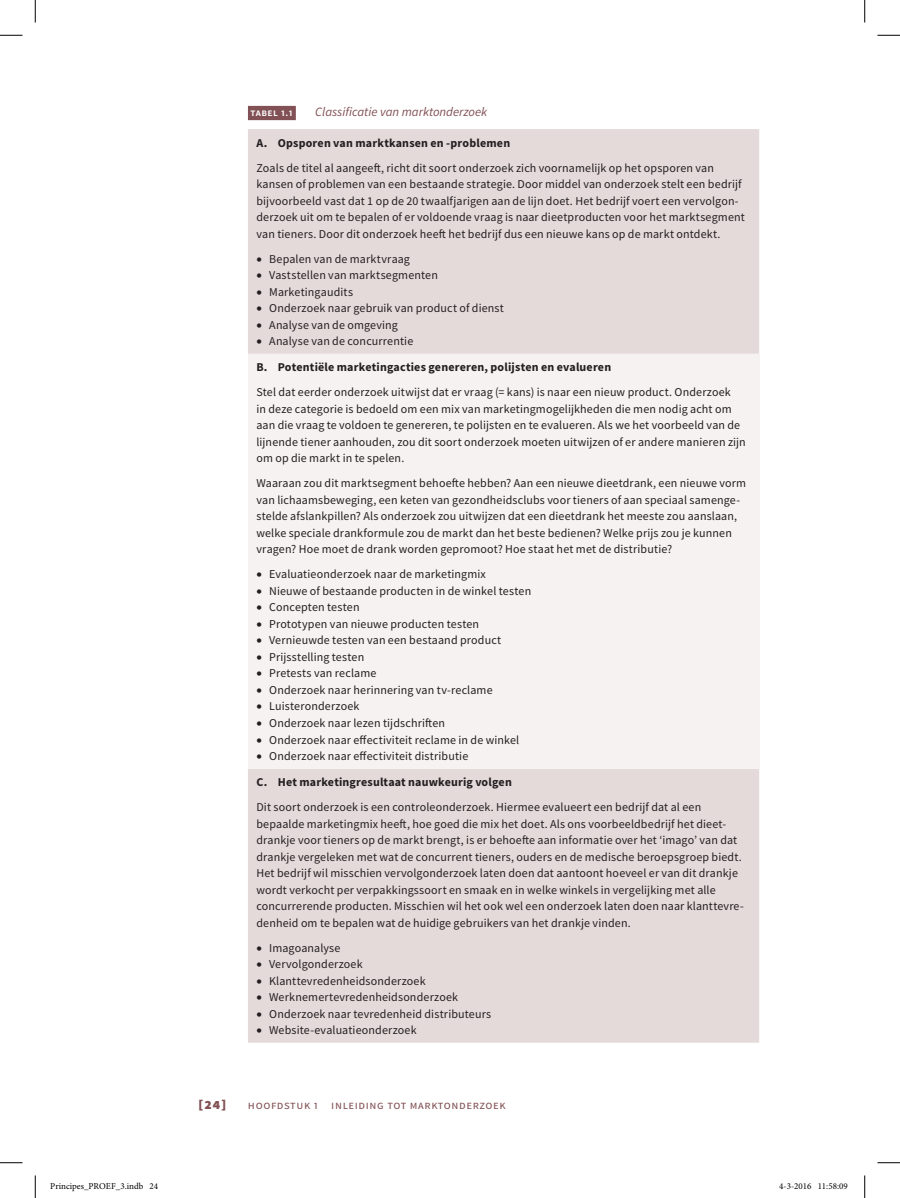
<style>
.page{position:relative;width:900px;height:1198px;background:#fff}
.page>*{position:absolute;margin:0;border:0;box-sizing:border-box;transform-origin:0 0}
.t1{font:900 15px "Source Sans Pro";color:#825155}
.t2{font:italic 12.75px "Source Sans Pro";color:#825155}
.t3{font:12px/16.5px "Source Sans Pro";letter-spacing:.01em;color:#231f20}
.t4{font:700 12px/26px "Source Sans Pro";letter-spacing:.015em;color:#231f20}
.t5{font:12px "Source Sans Pro";letter-spacing:.05em;color:#825155}
.t6{font:600 10.5px "Source Sans Pro";letter-spacing:.05em;color:#fff}
.t7{font:9px "Minion Pro";color:#000}
.s1{font-weight:400}
</style>
<div class="page">
<div style="left:248px;top:106px;width:48px;height:14px;background:#825155"></div>
<div style="left:248px;top:129px;width:511px;height:913px;background:#e5dada"></div>
<div style="left:248px;top:354px;width:511px;height:414px;background:#f6f2f2"></div>
<svg style="left:0;top:35px;width:22px;height:1px"></svg>
<svg style="left:877px;top:35px;width:23px;height:1px"></svg>
<svg style="left:0;top:1162px;width:22px;height:1px"></svg>
<svg style="left:877px;top:1162px;width:23px;height:1px"></svg>
<svg style="left:35px;top:0;width:1px;height:22px"></svg>
<svg style="left:35px;top:1175px;width:1px;height:22px"></svg>
<svg style="left:864px;top:0;width:1px;height:22px"></svg>
<svg style="left:864px;top:1175px;width:1px;height:22px"></svg>
<p class="t6" style="left:250px;top:105px;width:44px">Tabel 1.1</p>
<p class="t2" style="left:315px;top:104px;width:174px">Classificatie van marktonderzoek</p>
<p class="t4" style="left:256px;top:129px;width:255px">A. Opsporen van marktkansen en -problemen</p>
<p class="t3" style="left:256px;top:159px;width:490px">Zoals de titel al aangeeft, richt dit soort onderzoek zich voornamelijk op het opsporen van kansen of problemen van een bestaande strategie. Door middel van onderzoek stelt een bedrijf bijvoorbeeld vast dat 1 op de 20 twaalfjarigen aan de lijn doet. Het bedrijf voert een vervolgon&shy;derzoek uit om te bepalen of er voldoende vraag is naar dieetproducten voor het marktsegment van tieners. Door dit onderzoek heeft het bedrijf dus een nieuwe kans op de markt ontdekt.</p>
<p class="t3" style="left:256px;top:250px;width:155px">• Bepalen van de marktvraag</p>
<p class="t3" style="left:256px;top:267px;width:183px">• Vaststellen van marktsegmenten</p>
<p class="t3" style="left:256px;top:283px;width:98px">• Marketingaudits</p>
<p class="t3" style="left:256px;top:300px;width:249px">• Onderzoek naar gebruik van product of dienst</p>
<p class="t3" style="left:256px;top:316px;width:143px">• Analyse van de omgeving</p>
<p class="t4" style="left:256px;top:328px;width:356px">• <span class="s1">Analyse van de concurrentie<br></span>B. Potentiële marketingacties genereren, polijsten en evalueren</p>
<p class="t3" style="left:256px;top:384px;width:491px">Stel dat eerder onderzoek uitwijst dat er vraag (= kans) is naar een nieuw product. Onderzoek<br>in deze categorie is bedoeld om een mix van marketingmogelijkheden die men nodig acht om aan die vraag te voldoen te genereren, te polijsten en te evalueren. Als we het voorbeeld van de lijnende tiener aanhouden, zou dit soort onderzoek moeten uitwijzen of er andere manieren zijn om op die markt in te spelen.</p>
<p class="t3" style="left:256px;top:475px;width:491px">Waaraan zou dit marktsegment behoefte hebben? Aan een nieuwe dieetdrank, een nieuwe vorm van lichaamsbeweging, een keten van gezondheidsclubs voor tieners of aan speciaal samenge&shy;stelde afslankpillen? Als onderzoek zou uitwijzen dat een dieetdrank het meeste zou aanslaan, welke speciale drankformule zou de markt dan het beste bedienen? Welke prijs zou je kunnen vragen? Hoe moet de drank worden gepromoot? Hoe staat het met de distributie?</p>
<p class="t3" style="left:256px;top:566px;width:231px">• Evaluatieonderzoek naar de marketingmix</p>
<p class="t3" style="left:256px;top:582px;width:276px">• Nieuwe of bestaande producten in de winkel testen</p>
<p class="t3" style="left:256px;top:599px;width:105px">• Concepten testen</p>
<p class="t3" style="left:256px;top:615px;width:224px">• Prototypen van nieuwe producten testen</p>
<p class="t3" style="left:256px;top:632px;width:246px">• Vernieuwde testen van een bestaand product</p>
<p class="t3" style="left:256px;top:648px;width:109px">• Prijsstelling testen</p>
<p class="t3" style="left:256px;top:665px;width:121px">• Pretests van reclame</p>
<p class="t3" style="left:256px;top:681px;width:238px">• Onderzoek naar herinnering van tv-reclame</p>
<p class="t3" style="left:256px;top:698px;width:105px">• Luisteronderzoek</p>
<p class="t3" style="left:256px;top:714px;width:190px">• Onderzoek naar lezen tijdschriften</p>
<p class="t3" style="left:256px;top:731px;width:264px">• Onderzoek naar effectiviteit reclame in de winkel</p>
<p class="t4" style="left:256px;top:742px;width:257px">• <span class="s1">Onderzoek naar effectiviteit distributie<br></span>C. Het marketingresultaat nauwkeurig volgen</p>
<p class="t3" style="left:256px;top:798px;width:489px">Dit soort onderzoek is een controleonderzoek. Hiermee evalueert een bedrijf dat al een bepaalde marketingmix heeft, hoe goed die mix het doet. Als ons voorbeeldbedrijf het dieet&shy;drankje voor tieners op de markt brengt, is er behoefte aan informatie over het ‘imago’ van dat drankje vergeleken met wat de concurrent tieners, ouders en de medische beroepsgroep biedt.<br>Het bedrijf wil misschien vervolgonderzoek laten doen dat aantoont hoeveel er van dit drankje wordt verkocht per verpakkingssoort en smaak en in welke winkels in vergelijking met alle concurrerende producten. Misschien wil het ook wel een onderzoek laten doen naar klanttevre&shy;denheid om te bepalen wat de huidige gebruikers van het drankje vinden.</p>
<p class="t3" style="left:256px;top:939px;width:86px">• Imagoanalyse</p>
<p class="t3" style="left:256px;top:955px;width:108px">• Vervolgonderzoek</p>
<p class="t3" style="left:256px;top:972px;width:171px">• Klanttevredenheidsonderzoek</p>
<p class="t3" style="left:256px;top:988px;width:203px">• Werknemertevredenheidsonderzoek</p>
<p class="t3" style="left:256px;top:1005px;width:236px">• Onderzoek naar tevredenheid distributeurs</p>
<p class="t3" style="left:256px;top:1021px;width:162px">• Website-evaluatieonderzoek</p>
<p class="t1" style="left:198px;top:1093px;width:30px">[24]</p>
<p class="t5" style="left:248px;top:1097px;width:259px">Hoofdstuk 1 Inlei di ng tot marktonderzoek</p>
<p class="t7" style="left:50px;top:1179px;width:109px">Principes_PROEF_3.indb 24</p>
<p class="t7" style="left:779px;top:1179px;width:70px">4-3-2016 11:58:09</p>
</div>
